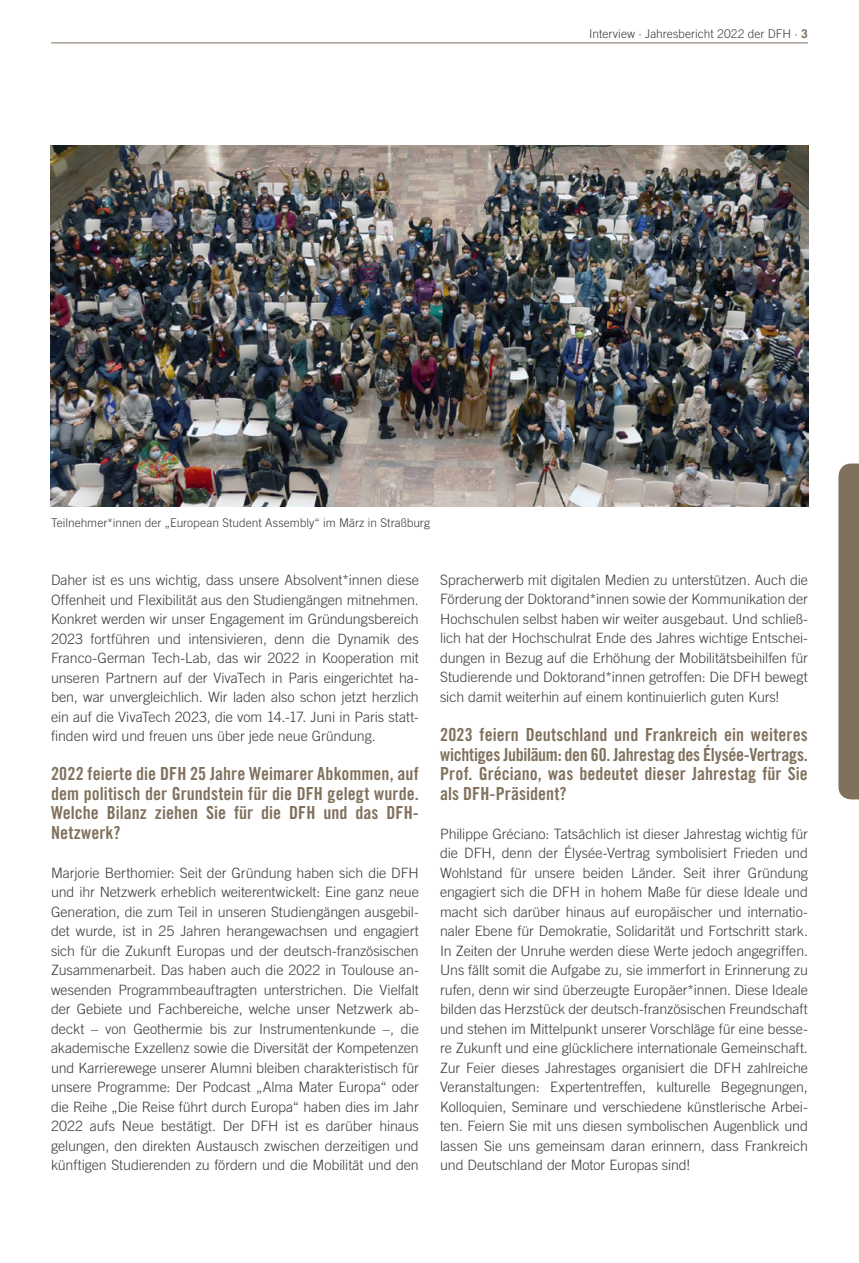
<style>
.page{position:relative;width:859px;height:1263px;background:#fff}
.page>*{position:absolute;margin:0;border:0;box-sizing:border-box;transform-origin:0 0}
.t1{font:18px/19.5px "Trade Gothic LT Std Bd Cn 20";color:#80715d;text-align:justify}
.t2{font:300 14.25px/19.5px "Trade Gothic LT Std";letter-spacing:-.005em;color:#3c3c3b;text-align:justify}
.t3{font:300 12px "Trade Gothic LT Std";color:#3c3c3b}
.s1{font-weight:700;color:#80715d}
</style>
<div class="page">
<div style="left:838px;top:463px;width:21px;height:336px;background:#80715d"></div>
<hr style="left:51px;top:43px;width:757px;height:1px;background:#80715d">
<img style="left:51px;top:145px;width:757px;height:361px">
<p class="t3" style="left:589px;top:27px;width:220px">Interview · Jahresbericht 2022 der DFH · <span class="s1">3</span></p>
<p class="t3" style="left:51px;top:515px;width:380px">Teilnehmer*innen der „European Student Assembly“ im März in Straßburg</p>
<p class="t2" style="left:51px;top:570px;width:369px">Daher ist es uns wichtig, dass unsere Absolvent*innen diese Offenheit und Flexibilität aus den Studiengängen mitnehmen.<br>Konkret werden wir unser Engagement im Gründungsbereich 2023 fortführen und intensivieren, denn die Dynamik des Franco-German Tech-Lab, das wir 2022 in Kooperation mit unseren Partnern auf der VivaTech in Paris eingerichtet ha&shy;ben, war unvergleichlich. Wir laden also schon jetzt herzlich ein auf die VivaTech 2023, die vom 14.-17. Juni in Paris statt&shy;finden wird und freuen uns über jede neue Gründung.</p>
<p class="t1" style="left:51px;top:764px;width:369px">2022 feierte die DFH 25 Jahre Weimarer Abkommen, auf dem politisch der Grundstein für die DFH gelegt wurde.<br>Welche Bilanz ziehen Sie für die DFH und das DFH-Netzwerk?</p>
<p class="t2" style="left:51px;top:862px;width:369px">Marjorie Berthomier: Seit der Gründung haben sich die DFH und ihr Netzwerk erheblich weiterentwickelt: Eine ganz neue Generation, die zum Teil in unseren Studiengängen ausgebil&shy;det wurde, ist in 25 Jahren herangewachsen und engagiert sich für die Zukunft Europas und der deutsch-französischen Zusammenarbeit. Das haben auch die 2022 in Toulouse an&shy;wesenden Programmbeauftragten unterstrichen. Die Vielfalt der Gebiete und Fachbereiche, welche unser Netzwerk ab&shy;deckt – von Geothermie bis zur Instrumentenkunde –, die akademische Exzellenz sowie die Diversität der Kompetenzen und Karrierewege unserer Alumni bleiben charakteristisch für unsere Programme: Der Podcast „Alma Mater Europa“ oder die Reihe „Die Reise führt durch Europa“ haben dies im Jahr 2022 aufs Neue bestätigt. Der DFH ist es darüber hinaus gelungen, den direkten Austausch zwischen derzeitigen und künftigen Studierenden zu fördern und die Mobilität und den</p>
<p class="t2" style="left:440px;top:570px;width:369px">Spracherwerb mit digitalen Medien zu unterstützen. Auch die Förderung der Doktorand*innen sowie der Kommunikation der Hochschulen selbst haben wir weiter ausgebaut. Und schließ&shy;lich hat der Hochschulrat Ende des Jahres wichtige Entschei&shy;dungen in Bezug auf die Erhöhung der Mobilitätsbeihilfen für Studierende und Doktorand*innen getroffen: Die DFH bewegt sich damit weiterhin auf einem kontinuierlich guten Kurs!</p>
<p class="t1" style="left:440px;top:725px;width:369px">2023 feiern Deutschland und Frankreich ein weiteres wichtiges Jubiläum: den 60. Jahrestag des Élysée-Vertrags.<br>Prof. Gréciano, was bedeutet dieser Jahrestag für Sie als DFH-Präsident?</p>
<p class="t2" style="left:440px;top:823px;width:369px">Philippe Gréciano: Tatsächlich ist dieser Jahrestag wichtig für die DFH, denn der Élysée-Vertrag symbolisiert Frieden und Wohlstand für unsere beiden Länder. Seit ihrer Gründung engagiert sich die DFH in hohem Maße für diese Ideale und macht sich darüber hinaus auf europäischer und internatio&shy;naler Ebene für Demokratie, Solidarität und Fortschritt stark.<br>In Zeiten der Unruhe werden diese Werte jedoch angegriffen.<br>Uns fällt somit die Aufgabe zu, sie immerfort in Erinnerung zu rufen, denn wir sind überzeugte Europäer*innen. Diese Ideale bilden das Herzstück der deutsch-französischen Freundschaft und stehen im Mittelpunkt unserer Vorschläge für eine besse&shy;re Zukunft und eine glücklichere internationale Gemeinschaft.<br>Zur Feier dieses Jahrestages organisiert die DFH zahlreiche Veranstaltungen: Expertentreffen, kulturelle Begegnungen, Kolloquien, Seminare und verschiedene künstlerische Arbei&shy;ten. Feiern Sie mit uns diesen symbolischen Augenblick und lassen Sie uns gemeinsam daran erinnern, dass Frankreich und Deutschland der Motor Europas sind!</p>
</div>
